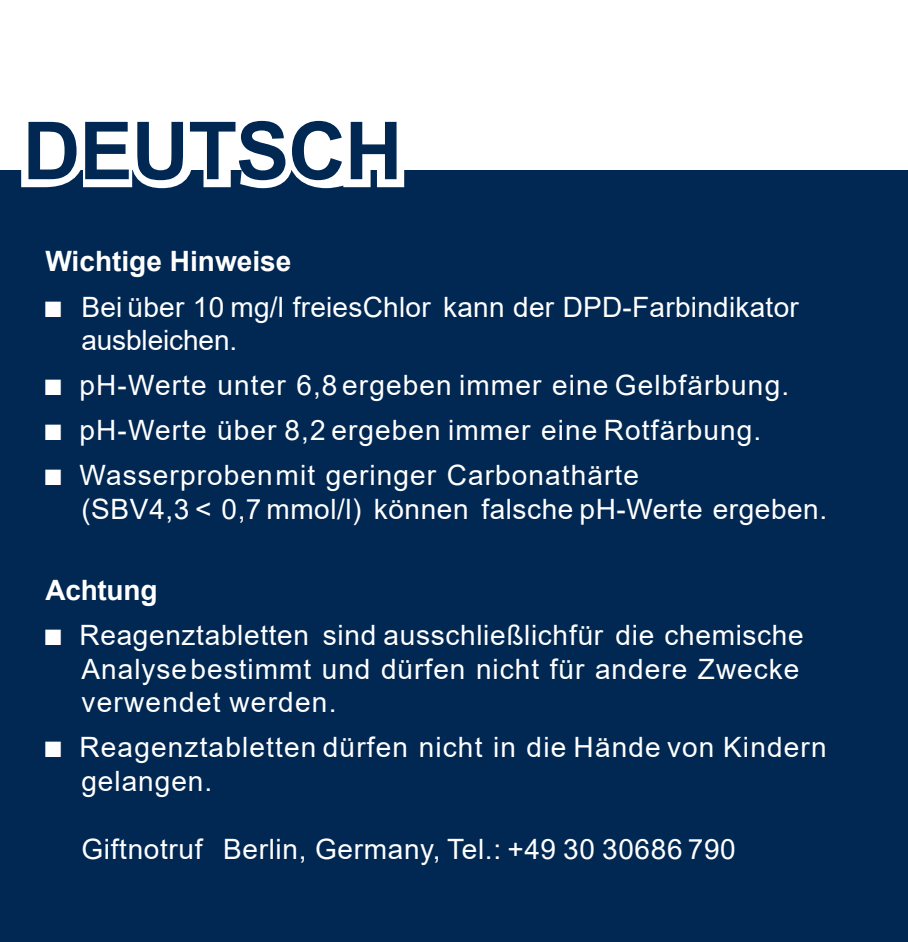
<style>
.page{position:relative;width:908px;height:942px;background:#fff}
.page>*{position:absolute;margin:0;border:0;box-sizing:border-box;transform-origin:0 0}
.t1{font:700 80px "Arial";letter-spacing:-.015em;color:#002853}
.t2{font:28px/33.6px "Arial";letter-spacing:.035em;color:#fff}
.t3{font:28px/33.6px "Arial";letter-spacing:.01em;color:#fff}
.t4{font:700 28px "Arial";color:#fff}
.s1{font-family:"Consolas"}
</style>
<div class="page">
<div style="left:0;top:170px;width:907px;height:771px;background:#002853"></div>
<svg style="left:21px;top:170px;width:384px;height:19px"></svg>
<h1 class="t1" style="left:23px;top:121px;width:381px">DEUTSCH</h1>
<p class="t4" style="left:45px;top:251px;width:247px">Wichtige Hinweise</p>
<p class="t3" style="left:81px;top:292px;width:718px;text-indent:-36px"><span class="s1">■</span> Bei über 10 mg/l freiesChlor kann der DPD-Farbindikator ausbleichen.</p>
<p class="t2" style="left:45px;top:371px;width:745px"><span class="s1">■</span> pH-Werte unter 6,8 ergeben immer eine Gelbfärbung.</p>
<p class="t2" style="left:45px;top:416px;width:717px"><span class="s1">■</span> pH-Werte über 8,2 ergeben immer eine Rotfärbung.</p>
<p class="t2" style="left:81px;top:461px;width:747px;text-indent:-36px"><span class="s1">■</span> Wasserprobenmit geringer Carbonathärte<br>(SBV4,3 &lt; 0,7 mmol/l) können falsche pH-Werte ergeben.</p>
<p class="t4" style="left:45px;top:579px;width:113px">Achtung</p>
<p class="t2" style="left:81px;top:621px;width:723px;text-indent:-36px"><span class="s1">■</span> Reagenztabletten sind ausschließlichfür die chemische<br>Analysebestimmt und dürfen nicht für andere Zwecke verwendet werden.</p>
<p class="t2" style="left:81px;top:733px;width:746px;text-indent:-36px"><span class="s1">■</span> Reagenztabletten dürfen nicht in die Hände von Kindern gelangen.</p>
<p class="t2" style="left:81px;top:834px;width:655px">Giftnotruf Berlin, Germany, Tel.: +49 30 30686 790</p>
</div>
